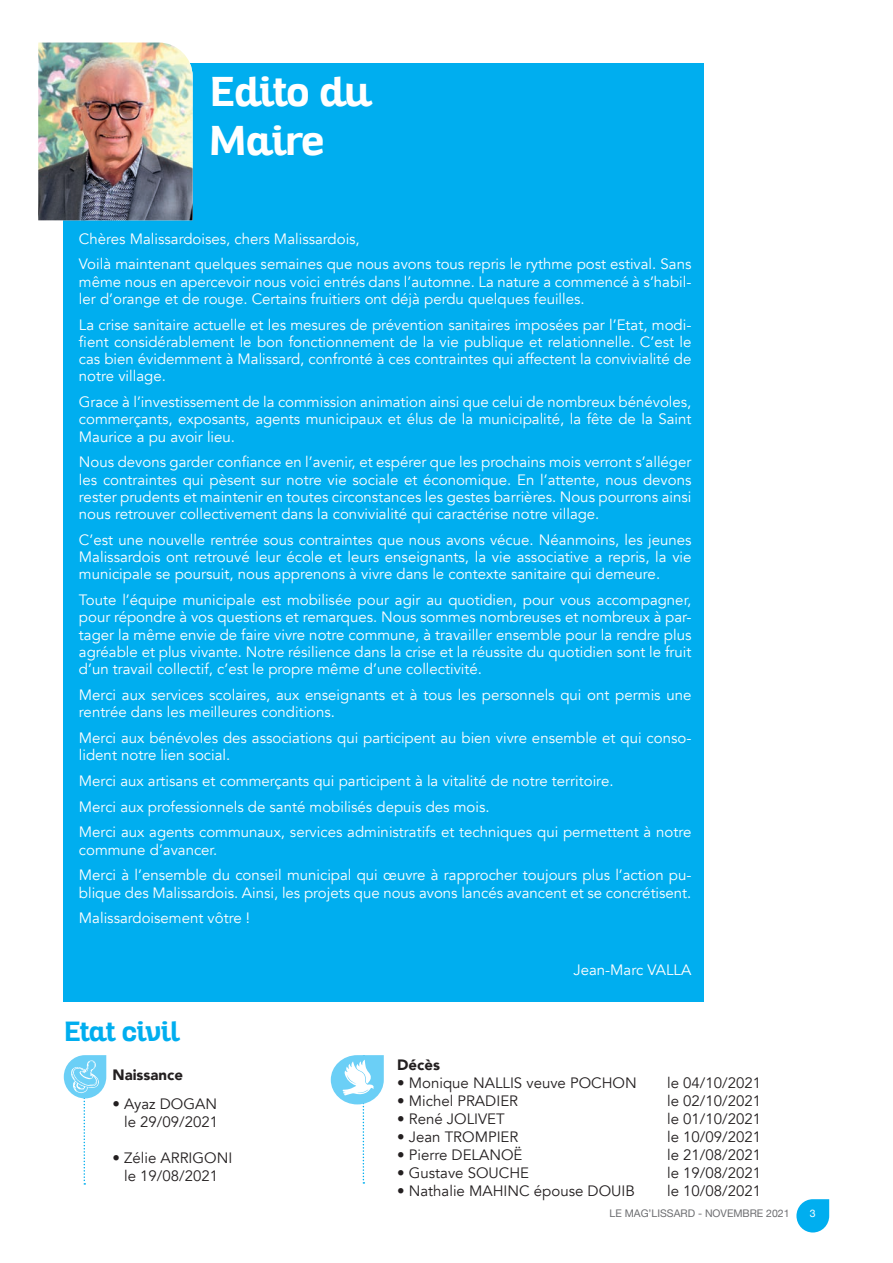
<style>
.page{position:relative;width:893px;height:1263px;background:#fff}
.page>*{position:absolute;margin:0;border:0;box-sizing:border-box;transform-origin:0 0}
.t1{font:700 40.5px/48.6px "Altair";color:#fff}
.t2{font:700 27px "Altair";color:#00aeef}
.t3{font:15px/17.2px "Avenir";color:#fff}
.t4{font:15px/18px "Avenir";color:#231f20;text-align:right}
.t5{font:900 15px "Avenir";color:#231f20}
.t6{font:10.5px "Helvetica Neue";color:#6c6d70}
.t7{font:10.5px "Helvetica Neue";color:#fff}
</style>
<div class="page">
<svg style="left:796px;top:1199px;width:33px;height:33px"></svg>
<div style="left:64px;top:64px;width:640px;height:938px;background:#00aeef"></div>
<img style="left:38px;top:43px;width:155px;height:177px">
<svg style="left:331px;top:1055px;width:53px;height:129px"></svg>
<svg style="left:64px;top:1055px;width:42px;height:129px"></svg>
<h1 class="t1" style="left:210px;top:68px;width:163px">Edito du<br>Maire</h1>
<p class="t3" style="left:79px;top:226px;width:614px;line-height:25.8px">Chères Malissardoises, chers Malissardois,<br>Voilà maintenant quelques semaines que nous avons tous repris le rythme post estival. Sans</p>
<p class="t3" style="left:79px;top:273px;width:614px">même nous en apercevoir nous voici entrés dans l’automne. La nature a commencé à s’habil&shy;ler d’orange et de rouge. Certains fruitiers ont déjà perdu quelques feuilles.</p>
<p class="t3" style="left:79px;top:316px;width:614px;text-align:justify">La crise sanitaire actuelle et les mesures de prévention sanitaires imposées par l’Etat, modi&shy;fient considérablement le bon fonctionnement de la vie publique et relationnelle. C’est le cas bien évidemment à Malissard, confronté à ces contraintes qui affectent la convivialité de notre village.</p>
<p class="t3" style="left:79px;top:394px;width:614px;text-align:justify">Grace à l’investissement de la commission animation ainsi que celui de nombreux bénévoles, commerçants, exposants, agents municipaux et élus de la municipalité, la fête de la Saint Maurice a pu avoir lieu.</p>
<p class="t3" style="left:79px;top:454px;width:614px;text-align:justify">Nous devons garder confiance en l’avenir, et espérer que les prochains mois verront s’alléger les contraintes qui pèsent sur notre vie sociale et économique. En l’attente, nous devons rester prudents et maintenir en toutes circonstances les gestes barrières. Nous pourrons ainsi nous retrouver collectivement dans la convivialité qui caractérise notre village.</p>
<p class="t3" style="left:79px;top:531px;width:614px;text-align:justify">C’est une nouvelle rentrée sous contraintes que nous avons vécue. Néanmoins, les jeunes Malissardois ont retrouvé leur école et leurs enseignants, la vie associative a repris, la vie municipale se poursuit, nous apprenons à vivre dans le contexte sanitaire qui demeure.</p>
<p class="t3" style="left:79px;top:592px;width:614px;text-align:justify">Toute l’équipe municipale est mobilisée pour agir au quotidien, pour vous accompagner, pour répondre à vos questions et remarques. Nous sommes nombreuses et nombreux à par&shy;tager la même envie de faire vivre notre commune, à travailler ensemble pour la rendre plus agréable et plus vivante. Notre résilience dans la crise et la réussite du quotidien sont le fruit d’un travail collectif, c’est le propre même d’une collectivité.</p>
<p class="t3" style="left:79px;top:686px;width:614px">Merci aux services scolaires, aux enseignants et à tous les personnels qui ont permis une rentrée dans les meilleures conditions.</p>
<p class="t3" style="left:79px;top:729px;width:614px">Merci aux bénévoles des associations qui participent au bien vivre ensemble et qui conso&shy;lident notre lien social.</p>
<p class="t3" style="left:79px;top:768px;width:614px;line-height:25.8px">Merci aux artisans et commerçants qui participent à la vitalité de notre territoire.<br>Merci aux professionnels de santé mobilisés depuis des mois.<br>Merci aux agents communaux, services administratifs et techniques qui permettent à notre</p>
<p class="t3" style="left:79px;top:837px;width:614px;line-height:25.8px">commune d’avancer.<br>Merci à l’ensemble du conseil municipal qui œuvre à rapprocher toujours plus l’action pu-</p>
<p class="t3" style="left:79px;top:880px;width:614px;line-height:25.8px">blique des Malissardois. Ainsi, les projets que nous avons lancés avancent et se concrétisent.<br>Malissardoisement vôtre !</p>
<h2 class="t2" style="left:64px;top:1014px;width:117px">Etat civil</h2>
<p class="t5" style="left:112px;top:1062px;width:72px">Naissance</p>
<p class="t4" style="left:112px;top:1095px;width:107px">• Ayaz DOGAN le 29/09/2021</p>
<p class="t4" style="left:112px;top:1149px;width:121px;text-align:center">• Zélie ARRIGONI le 19/08/2021</p>
<p class="t3" style="left:574px;top:961px;width:119px">Jean-Marc VALLA</p>
<p class="t5" style="left:397px;top:1052px;width:44px">Décès</p>
<p class="t4" style="left:397px;top:1074px;width:241px">• Monique NALLIS veuve POCHON</p>
<p class="t4" style="left:667px;top:1074px;width:95px">le 04/10/2021</p>
<p class="t4" style="left:397px;top:1092px;width:122px">• Michel PRADIER</p>
<p class="t4" style="left:667px;top:1092px;width:95px">le 02/10/2021</p>
<p class="t4" style="left:397px;top:1110px;width:109px">• René JOLIVET</p>
<p class="t4" style="left:667px;top:1110px;width:95px">le 01/10/2021</p>
<p class="t4" style="left:397px;top:1128px;width:123px">• Jean TROMPIER</p>
<p class="t4" style="left:667px;top:1128px;width:95px">le 10/09/2021</p>
<p class="t4" style="left:397px;top:1146px;width:127px">• Pierre DELANOË</p>
<p class="t4" style="left:667px;top:1146px;width:95px">le 21/08/2021</p>
<p class="t4" style="left:397px;top:1164px;width:133px">• Gustave SOUCHE</p>
<p class="t4" style="left:667px;top:1164px;width:95px">le 19/08/2021</p>
<p class="t4" style="left:397px;top:1182px;width:239px">• Nathalie MAHINC épouse DOUIB</p>
<p class="t4" style="left:667px;top:1182px;width:95px">le 10/08/2021</p>
<p class="t6" style="left:609px;top:1205px;width:182px">LE MAG’LISSARD - NOVEMBRE 2021</p>
<p class="t7" style="left:810px;top:1206px;width:7px">3</p>
</div>
